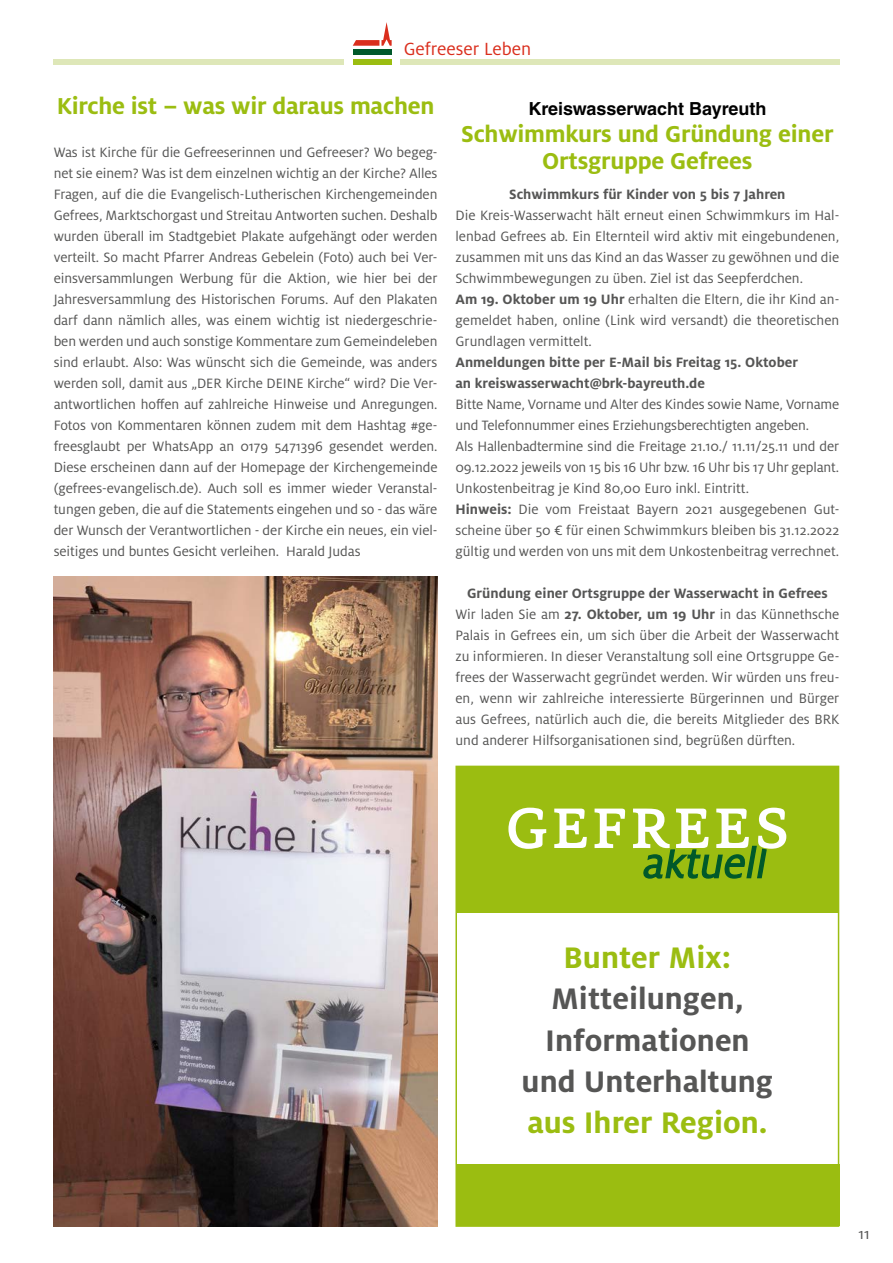
<style>
.page{position:relative;width:893px;height:1263px;background:#fff}
.page>*{position:absolute;margin:0;border:0;box-sizing:border-box;transform-origin:0 0}
.t1{font:700 32.85px/41.2px "Milo OT";color:#565655;text-align:center}
.t2{font:700 32.85px "Milo OT";color:#9bbd11}
.t3{font:700 25.5px/27px "Milo OT";letter-spacing:-.01em;color:#9bbd11;text-align:center}
.t4{font:19.5px "Milo OT";color:#da2e1d}
.t5{font:700 18px "Helvetica LT Std";color:#000}
.t6{font:16.5px "Milo OT";color:#565655}
.t7{font:15px/21px "Milo OT";color:#565655}
.t8{font:700 15px/21px "Milo OT";color:#565655}
.s1{font-weight:700}
</style>
<div class="page">
<div style="left:353px;top:50px;width:39px;height:5px;background:#00592a"></div>
<div style="left:353px;top:59px;width:39px;height:6px;background:#9bbd11"></div>
<svg style="left:353px;top:22px;width:39px;height:24px"></svg>
<div style="left:400px;top:59px;width:439px;height:6px;background:#dee7b8"></div>
<div style="left:54px;top:59px;width:290px;height:6px;background:#dee7b8"></div>
<img style="left:54px;top:576px;width:383px;height:650px">
<div style="left:456px;top:766px;width:382px;height:147px;background:#9bbd11"></div>
<div style="left:455px;top:766px;width:384px;height:461px;border:2px solid #9bbd11"></div>
<svg style="left:508px;top:808px;width:38px;height:41px"></svg>
<svg style="left:554px;top:808px;width:33px;height:40px"></svg>
<svg style="left:595px;top:808px;width:30px;height:40px"></svg>
<svg style="left:633px;top:808px;width:153px;height:71px"></svg>
<div style="left:456px;top:1165px;width:383px;height:61px;background:#9bbd11"></div>
<h3 class="t4" style="left:404px;top:38px;width:129px">Gefreeser Leben</h3>
<h2 class="t3" style="left:57px;top:92px;width:379px">Kirche ist – was wir daraus machen</h2>
<p class="t7" style="left:54px;top:141px;width:385px;text-align:justify">Was ist Kirche für die Gefreeserinnen und Gefreeser? Wo begeg&shy;net sie einem? Was ist dem einzelnen wichtig an der Kirche? Alles Fragen, auf die die Evangelisch-Lutherischen Kirchengemeinden Gefrees, Marktschorgast und Streitau Antworten suchen. Deshalb wurden überall im Stadtgebiet Plakate aufgehängt oder werden verteilt. So macht Pfarrer Andreas Gebelein (Foto) auch bei Ver&shy;einsversammlungen Werbung für die Aktion, wie hier bei der Jahresversammlung des Historischen Forums. Auf den Plakaten darf dann nämlich alles, was einem wichtig ist niedergeschrie&shy;ben werden und auch sonstige Kommentare zum Gemeindeleben sind erlaubt. Also: Was wünscht sich die Gemeinde, was anders werden soll, damit aus „DER Kirche DEINE Kirche“ wird? Die Ver&shy;antwortlichen hoffen auf zahlreiche Hinweise und Anregungen.<br>Fotos von Kommentaren können zudem mit dem Hashtag #ge&shy;freesglaubt per WhatsApp an 0179 5471396 gesendet werden.<br>Diese erscheinen dann auf der Homepage der Kirchengemeinde (gefrees-evangelisch.de). Auch soll es immer wieder Veranstal&shy;tungen geben, die auf die Statements eingehen und so - das wäre der Wunsch der Verantwortlichen - der Kirche ein neues, ein viel&shy;seitiges und buntes Gesicht verleihen. Harald Judas</p>
<p class="t5" style="left:528px;top:97px;width:239px">Kreiswasserwacht Bayreuth</p>
<h2 class="t3" style="left:461px;top:120px;width:374px">Schwimmkurs und Gründung einer<br>Ortsgruppe Gefrees</h2>
<p class="t8" style="left:509px;top:183px;width:278px">Schwimmkurs für Kinder von 5 bis 7 Jahren</p>
<p class="t7" style="left:455px;top:204px;width:385px">Die Kreis-Wasserwacht hält erneut einen Schwimmkurs im Hal&shy;lenbad Gefrees ab. Ein Elternteil wird aktiv mit eingebundenen, zusammen mit uns das Kind an das Wasser zu gewöhnen und die Schwimmbewegungen zu üben. Ziel ist das Seepferdchen.<br><span class="s1">Am 19. Oktober um 19 Uhr</span> erhalten die Eltern, die ihr Kind an&shy;gemeldet haben, online (Link wird versandt) die theoretischen Grundlagen vermittelt.</p>
<p class="t8" style="left:455px;top:351px;width:344px">Anmeldungen bitte per E-Mail bis Freitag 15. Oktober an kreiswasserwacht@brk-bayreuth.de</p>
<p class="t7" style="left:455px;top:393px;width:385px">Bitte Name, Vorname und Alter des Kindes sowie Name, Vorname und Telefonnummer eines Erziehungsberechtigten angeben.<br>Als Hallenbadtermine sind die Freitage 21.10./ 11.11/25.11 und der 09.12.2022 jeweils von 15 bis 16 Uhr bzw. 16 Uhr bis 17 Uhr geplant.<br>Unkostenbeitrag je Kind 80,00 Euro inkl. Eintritt.<br><span class="s1">Hinweis:</span> Die vom Freistaat Bayern 2021 ausgegebenen Gut&shy;scheine über 50 € für einen Schwimmkurs bleiben bis 31.12.2022 gültig und werden von uns mit dem Unkostenbeitrag verrechnet.</p>
<p class="t7" style="left:455px;top:582px;width:385px;text-indent:12px"><span class="s1">Gründung einer Ortsgruppe der Wasserwacht in Gefrees </span>Wir laden Sie am <span class="s1">27. Oktober, um 19 Uhr</span> in das Künnethsche Palais in Gefrees ein, um sich über die Arbeit der Wasserwacht zu informieren. In dieser Veranstaltung soll eine Ortsgruppe Ge&shy;frees der Wasserwacht gegründet werden. Wir würden uns freu&shy;en, wenn wir zahlreiche interessierte Bürgerinnen und Bürger aus Gefrees, natürlich auch die, die bereits Mitglieder des BRK und anderer Hilfsorganisationen sind, begrüßen dürften.</p>
<h1 class="t2" style="left:564px;top:939px;width:169px">Bunter Mix:</h1>
<h1 class="t1" style="left:522px;top:978px;width:253px">Mitteilungen,<br>Informationen und Unterhaltung</h1>
<h1 class="t2" style="left:527px;top:1104px;width:242px">aus Ihrer Region.</h1>
<p class="t6" style="left:859px;top:1225px;width:13px">11</p>
</div>
